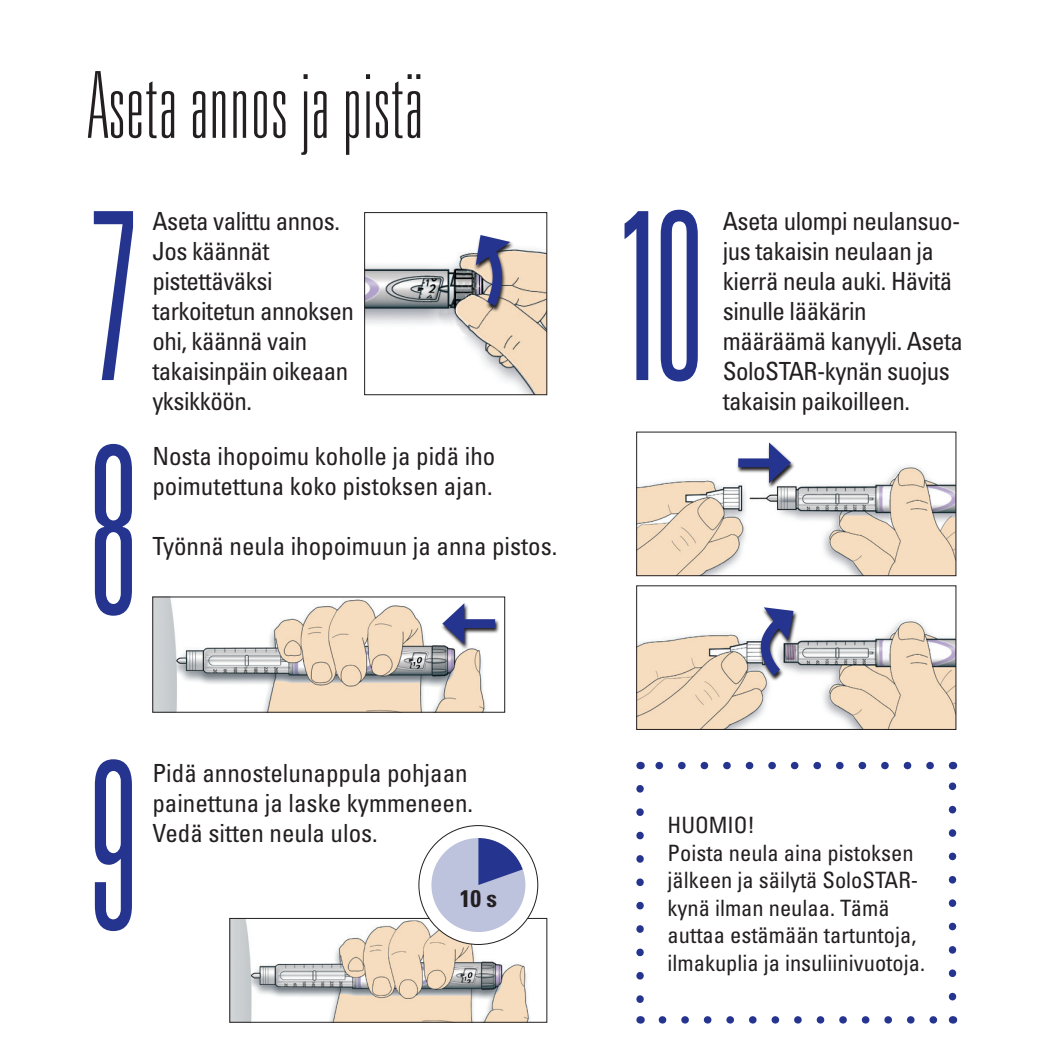
<style>
.page{position:relative;width:1063px;height:1063px;background:#fff}
.page>*{position:absolute;margin:0;border:0;box-sizing:border-box;transform-origin:0 0}
.t1{font:300 ultra-condensed 234px "Univers LT Std";color:#25358f;scale:.77 1}
.t2{font:100 ultra-condensed 92.5px "Univers LT Std";letter-spacing:.02em;color:#231f20}
.t3{font:condensed 25px/30px "Univers LT Std";letter-spacing:-.02em;color:#231f20}
.t4{font:condensed 25px/30px "Univers LT Std";color:#231f20}
.t5{font:700 condensed 24px "Univers LT Std";color:#231f20}
.t6{font:condensed 22.5px/27.5px "Univers LT Std";color:#231f20}
</style>
<div class="page">
<img style="left:366px;top:248px;width:179px;height:145px">
<div style="left:364px;top:212px;width:183px;height:183px;border:1px solid #231f20"></div>
<svg style="left:474px;top:242px;width:41px;height:70px"></svg>
<svg style="left:476px;top:235px;width:35px;height:78px;background:#8f8a9e"></svg>
<img style="left:154px;top:599px;width:332px;height:112px">
<div style="left:152px;top:597px;width:353px;height:116px;border:1px solid #231f20"></div>
<svg style="left:441px;top:603px;width:58px;height:47px"></svg>
<div style="left:456px;top:619px;width:39px;height:9px;background:#25358f"></div>
<svg style="left:442px;top:603px;width:22px;height:41px"></svg>
<img style="left:231px;top:920px;width:299px;height:101px">
<div style="left:229px;top:918px;width:318px;height:105px;border:1px solid #231f20"></div>
<div style="left:419px;top:826px;width:119px;height:118px;background:#fff;border-radius:50%"></div>
<svg style="left:425px;top:835px;width:102px;height:103px"></svg>
<img style="left:638px;top:466px;width:316px;height:108px">
<div style="left:636px;top:432px;width:320px;height:144px;border:1px solid #231f20"></div>
<svg style="left:737px;top:444px;width:58px;height:45px"></svg>
<div style="left:738px;top:458px;width:39px;height:9px;background:#25358f"></div>
<svg style="left:769px;top:442px;width:22px;height:41px"></svg>
<img style="left:638px;top:620px;width:316px;height:108px">
<div style="left:636px;top:585px;width:320px;height:145px;border:1px solid #231f20"></div>
<svg style="left:794px;top:611px;width:4px;height:70px"></svg>
<svg style="left:748px;top:607px;width:46px;height:74px"></svg>
<svg style="left:636px;top:789px;width:8px;height:214px"></svg>
<svg style="left:662px;top:1016px;width:276px;height:8px"></svg>
<svg style="left:949px;top:782px;width:7px;height:215px"></svg>
<svg style="left:655px;top:762px;width:275px;height:7px"></svg>
<p class="t2" style="left:89px;top:58px;width:335px">Aseta annos ja pistä</p>
<p class="t1" style="left:89px;top:175px;width:66px">7</p>
<p class="t3" style="left:152px;top:206px;width:203px">Aseta valittu annos.<br>Jos käännät pistettäväksi tarkoitetun annoksen ohi, käännä vain takaisinpäin oikeaan yksikköön.</p>
<p class="t4" style="left:152px;top:441px;width:344px">Nosta ihopoimu koholle ja pidä iho poimutettuna koko pistoksen ajan.</p>
<p class="t4" style="left:152px;top:531px;width:407px">Työnnä neula ihopoimuun ja anna pistos.</p>
<p class="t1" style="left:89px;top:410px;width:66px">8</p>
<p class="t1" style="left:89px;top:725px;width:66px">9</p>
<p class="t4" style="left:152px;top:758px;width:322px">Pidä annostelunappula pohjaan painettuna ja laske kymmeneen.</p>
<p class="t4" style="left:152px;top:818px;width:227px">Vedä sitten neula ulos.</p>
<p class="t5" style="left:460px;top:884px;width:39px">10 s</p>
<p class="t1" style="left:616px;top:175px;width:117px">10</p>
<p class="t3" style="left:723px;top:206px;width:242px">Aseta ulompi neulansuo&shy;jus takaisin neulaan ja kierrä neula auki. Hävitä sinulle lääkärin määräämä kanyyli. Aseta<br>SoloSTAR-kynän suojus takaisin paikoilleen.</p>
<p class="t6" style="left:668px;top:811px;width:89px">HUOMIO!</p>
<p class="t6" style="left:668px;top:839px;width:259px">Poista neula aina pistoksen jälkeen ja säilytä SoloSTAR&shy;kynä ilman neulaa. Tämä auttaa estämään tartuntoja, ilmakuplia ja insuliinivuotoja.</p>
</div>
